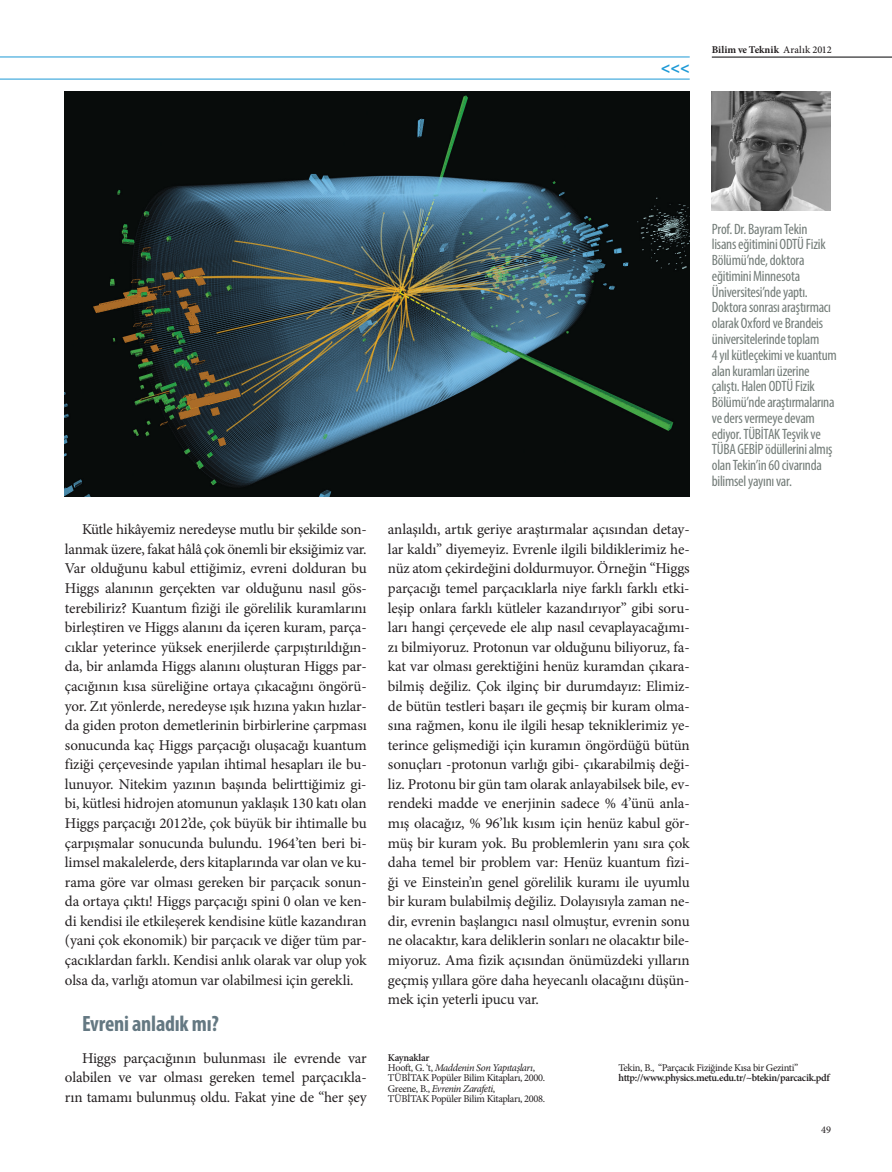
<style>
.page{position:relative;width:892px;height:1172px;background:#fff}
.page>*{position:absolute;margin:0;border:0;box-sizing:border-box;transform-origin:0 0}
.t1{font:700 condensed 22.2px "Myriad Pro";letter-spacing:-.01em;color:#647882}
.t2{font:700 16.2px "Myriad Pro";color:#1d99d6}
.t3{font:15px/19.5px "Minion Pro";letter-spacing:-.01em;color:#231f20;text-align:justify}
.t4{font:condensed 15px/15.8px "Myriad Pro";letter-spacing:-.015em;color:#737c78}
.t5{font:10.35px/10.4px "Minion Pro";letter-spacing:-.03em;color:#231f20}
.t6{font:600 10.35px "Minion Pro";letter-spacing:-.03em;color:#231f20}
.t7{font:700 10.35px "Minion Pro";letter-spacing:.005em;color:#231f20}
.s1{font-weight:500}
.s2{font-weight:600}
.s3{font-style:italic}
</style>
<div class="page">
<hr style="left:0;top:79px;width:689px;height:1px;background:#1d99d6">
<hr style="left:0;top:57px;width:689px;height:1px;background:#1d99d6">
<hr style="left:711px;top:57px;width:180px;height:1px;background:#000103">
<img style="left:65px;top:92px;width:624px;height:404px">
<img style="left:711px;top:92px;width:119px;height:119px">
<p class="t2" style="left:660px;top:56px;width:30px">&lt;&lt;&lt;</p>
<p class="t7" style="left:711px;top:42px;width:121px">Bilim ve Teknik <span class="s1">Aralık 2012</span></p>
<p class="t3" style="left:65px;top:519px;width:303px;text-indent:17px">Kütle hikâyemiz neredeyse mutlu bir şekilde son&shy;lanmak üzere, fakat hâlâ çok önemli bir eksiğimiz var.<br>Var olduğunu kabul ettiğimiz, evreni dolduran bu Higgs alanının gerçekten var olduğunu nasıl gös&shy;terebiliriz? Kuantum fiziği ile görelilik kuramlarını birleştiren ve Higgs alanını da içeren kuram, parça&shy;cıklar yeterince yüksek enerjilerde çarpıştırıldığın&shy;da, bir anlamda Higgs alanını oluşturan Higgs par&shy;çacığının kısa süreliğine ortaya çıkacağını öngörü&shy;yor. Zıt yönlerde, neredeyse ışık hızına yakın hızlar&shy;da giden proton demetlerinin birbirlerine çarpması sonucunda kaç Higgs parçacığı oluşacağı kuantum fiziği çerçevesinde yapılan ihtimal hesapları ile bu&shy;lunuyor. Nitekim yazının başında belirttiğimiz gi&shy;bi, kütlesi hidrojen atomunun yaklaşık 130 katı olan Higgs parçacığı 2012’de, çok büyük bir ihtimalle bu çarpışmalar sonucunda bulundu. 1964’ten beri bi&shy;limsel makalelerde, ders kitaplarında var olan ve ku&shy;rama göre var olması gereken bir parçacık sonun&shy;da ortaya çıktı! Higgs parçacığı spini 0 olan ve ken&shy;di kendisi ile etkileşerek kendisine kütle kazandıran (yani çok ekonomik) bir parçacık ve diğer tüm par&shy;çacıklardan farklı. Kendisi anlık olarak var olup yok olsa da, varlığı atomun var olabilmesi için gerekli.</p>
<h1 class="t1" style="left:82px;top:1009px;width:138px">Evreni anladık mı?</h1>
<p class="t3" style="left:65px;top:1048px;width:303px;text-indent:17px">Higgs parçacığının bulunması ile evrende var olabilen ve var olması gereken temel parçacıkla&shy;rın tamamı bulunmuş oldu. Fakat yine de “her şey</p>
<p class="t3" style="left:388px;top:519px;width:303px">anlaşıldı, artık geriye araştırmalar açısından detay&shy;lar kaldı” diyemeyiz. Evrenle ilgili bildiklerimiz he&shy;nüz atom çekirdeğini doldurmuyor. Örneğin “Higgs parçacığı temel parçacıklarla niye farklı farklı etki&shy;leşip onlara farklı kütleler kazandırıyor” gibi soru&shy;ları hangi çerçevede ele alıp nasıl cevaplayacağımı&shy;zı bilmiyoruz. Protonun var olduğunu biliyoruz, fa&shy;kat var olması gerektiğini henüz kuramdan çıkara&shy;bilmiş değiliz. Çok ilginç bir durumdayız: Elimiz&shy;de bütün testleri başarı ile geçmiş bir kuram olma&shy;sına rağmen, konu ile ilgili hesap tekniklerimiz ye&shy;terince gelişmediği için kuramın öngördüğü bütün sonuçları -protonun varlığı gibi- çıkarabilmiş deği&shy;liz. Protonu bir gün tam olarak anlayabilsek bile, ev&shy;rendeki madde ve enerjinin sadece % 4’ünü anla&shy;mış olacağız, % 96’lık kısım için henüz kabul gör&shy;müş bir kuram yok. Bu problemlerin yanı sıra çok daha temel bir problem var: Henüz kuantum fizi&shy;ği ve Einstein’ın genel görelilik kuramı ile uyumlu bir kuram bulabilmiş değiliz. Dolayısıyla zaman ne&shy;dir, evrenin başlangıcı nasıl olmuştur, evrenin sonu ne olacaktır, kara deliklerin sonları ne olacaktır bile&shy;miyoruz. Ama fizik açısından önümüzdeki yılların geçmiş yıllara göre daha heyecanlı olacağını düşün&shy;mek için yeterli ipucu var.</p>
<p class="t4" style="left:711px;top:220px;width:126px">Prof. Dr. Bayram Tekin<br>lisans eğitimini ODTÜ Fizik<br>Bölümü’nde, doktora eğitimini Minnesota<br>Üniversitesi’nde yaptı.<br>Doktora sonrası araştırmacı olarak Oxford ve Brandeis üniversitelerinde toplam<br>4 yıl kütleçekimi ve kuantum alan kuramları üzerine çalıştı. Halen ODTÜ Fizik<br>Bölümü’nde araştırmalarına ve ders vermeye devam ediyor. TÜBİTAK Teşvik ve<br>TÜBA GEBİP ödüllerini almış olan Tekin’in 60 civarında bilimsel yayını var.</p>
<p class="t5" style="left:388px;top:1052px;width:159px"><span class="s2">Kaynaklar<br></span>Hooft, G. ‘t, <span class="s3">Maddenin Son Yapıtaşları</span>,<br>TÜBİTAK Popüler Bilim Kitapları, 2000.<br>Greene, B., <span class="s3">Evrenin Zarafeti</span>,<br>TÜBİTAK Popüler Bilim Kitapları, 2008.</p>
<p class="t5" style="left:618px;top:1062px;width:181px">Tekin, B., “Parçacık Fiziğinde Kısa bir Gezinti”</p>
<p class="t6" style="left:618px;top:1070px;width:213px">http://www.physics.metu.edu.tr/~btekin/parcacik.pdf</p>
<p class="t5" style="left:820px;top:1124px;width:11px">49</p>
</div>
